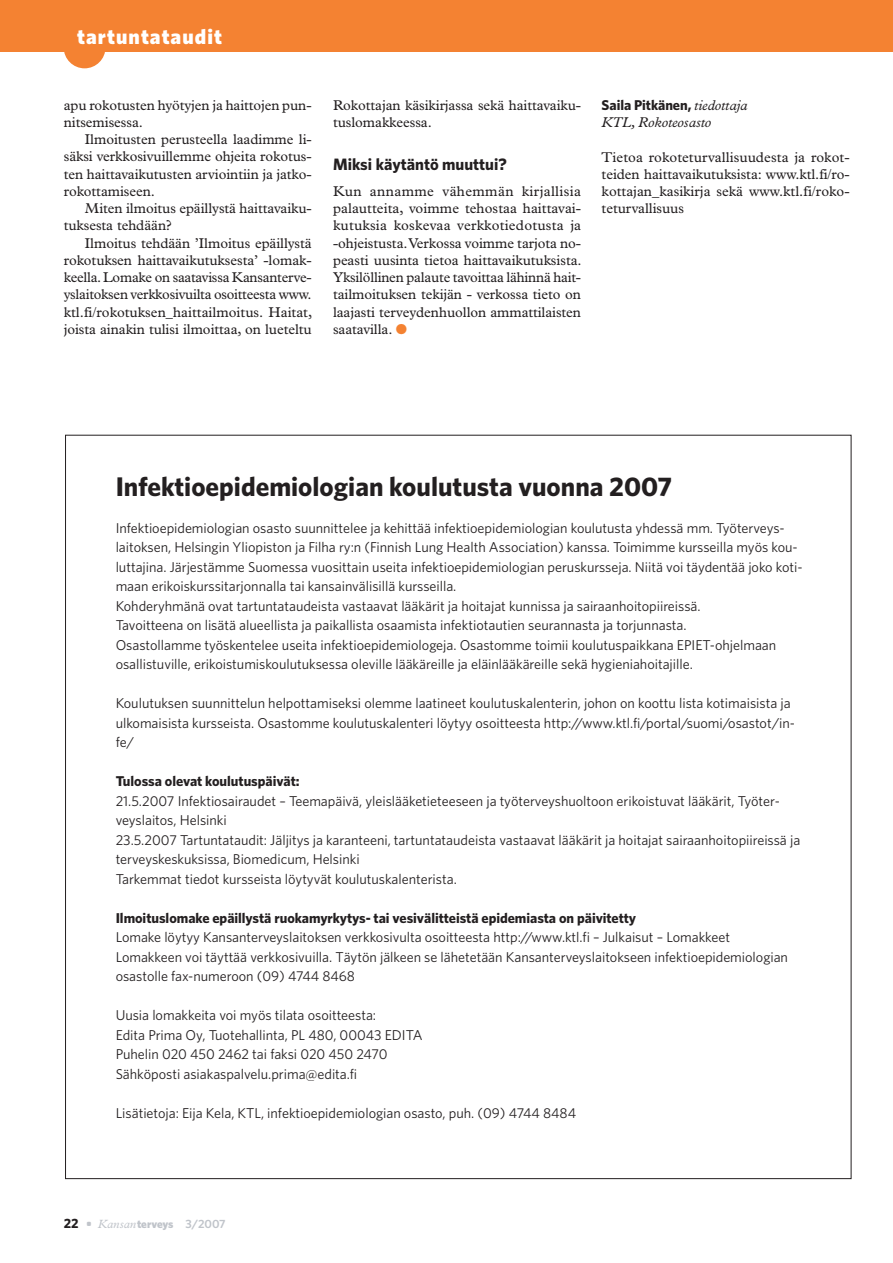
<style>
.page{position:relative;width:893px;height:1263px;background:#fff}
.page>*{position:absolute;margin:0;border:0;box-sizing:border-box;transform-origin:0 0}
.t1{font:700 27px "Whitney";color:#231f20}
.t2{font:900 21px "Whitney";letter-spacing:.05em;color:#fff}
.t3{font:700 16.5px "Whitney";color:#231f20}
.t4{font:14.25px/19.5px "Whitney";letter-spacing:-.005em;color:#231f20}
.t5{font:14.25px/17.2px "Plantin";letter-spacing:-.005em;color:#231f20;text-align:justify}
.t6{font:700 14.25px "Whitney";letter-spacing:-.005em;color:#231f20}
.t7{font:italic 14.25px "Plantin";letter-spacing:-.005em;color:#231f20}
.t8{font:900 11.25px "Whitney";letter-spacing:-.01em;color:#c0c4ca}
.s1{color:#f48232}
.s2{font-family:"Plantin";font-weight:400;font-style:italic}
.s3{font-weight:700;font-size:13.5px;color:#231f20}
.s4{font-weight:700;font-size:12px}
.s5{font-family:"Plantin";font-weight:400;font-style:italic;font-size:12px}
.s6{font-weight:600;font-size:12px}
</style>
<div class="page">
<div style="left:64px;top:27px;width:41px;height:41px;background:#f48232;border-radius:50%"></div>
<div style="left:0;top:0;width:893px;height:51px;background:#f48232"></div>
<h2 class="t2" style="left:77px;top:24px;width:146px">tartuntataudit</h2>
<p class="t5" style="left:64px;top:96px;width:250px">apu rokotusten hyötyjen ja haittojen pun&shy;nitsemisessa.</p>
<p class="t5" style="left:64px;top:131px;width:250px;text-indent:21px">Ilmoitusten perusteella laadimme li&shy;säksi verkkosivuillemme ohjeita rokotus&shy;ten haittavaikutusten arviointiin ja jatko&shy;rokottamiseen.</p>
<p class="t5" style="left:64px;top:200px;width:250px;text-indent:21px">Miten ilmoitus epäillystä haittavaiku&shy;tuksesta tehdään?</p>
<p class="t5" style="left:64px;top:234px;width:250px;text-indent:21px">Ilmoitus tehdään ’Ilmoitus epäillystä rokotuksen haittavaikutuksesta’ -lomak&shy;keella. Lomake on saatavissa Kansanterve&shy;yslaitoksen verkkosivuilta osoitteesta www. ktl.fi/rokotuksen_haittailmoitus. Haitat, joista ainakin tulisi ilmoittaa, on lueteltu</p>
<p class="t5" style="left:333px;top:96px;width:250px">Rokottajan käsikirjassa sekä haittavaiku&shy;tuslomakkeessa.</p>
<p class="t3" style="left:333px;top:154px;width:175px">Miksi käytäntö muuttui?</p>
<p class="t5" style="left:333px;top:182px;width:250px">Kun annamme vähemmän kirjallisia palautteita, voimme tehostaa haittavai&shy;kutuksia koskevaa verkkotiedotusta ja -ohjeistusta. Verkossa voimme tarjota no&shy;peasti uusinta tietoa haittavaikutuksista.<br>Yksilöllinen palaute tavoittaa lähinnä hait&shy;tailmoituksen tekijän - verkossa tieto on laajasti terveydenhuollon ammattilaisten saatavilla. <span class="s1">●</span></p>
<p class="t6" style="left:602px;top:96px;width:147px">Saila Pitkänen, <span class="s2">tiedottaja</span></p>
<p class="t7" style="left:602px;top:114px;width:111px">KTL, Rokoteosasto</p>
<p class="t5" style="left:602px;top:148px;width:250px">Tietoa rokoteturvallisuudesta ja rokot&shy;teiden haittavaikutuksista: www.ktl.fi/ro&shy;kottajan_kasikirja sekä www.ktl.fi/roko&shy;teturvallisuus</p>
<h1 class="t1" style="left:116px;top:470px;width:558px">Infektioepidemiologian koulutusta vuonna 2007</h1>
<p class="t4" style="left:116px;top:518px;width:688px">Infektioepidemiologian osasto suunnittelee ja kehittää infektioepidemiologian koulutusta yhdessä mm. Työterveys&shy;laitoksen, Helsingin Yliopiston ja Filha ry:n (Finnish Lung Health Association) kanssa. Toimimme kursseilla myös kou&shy;luttajina. Järjestämme Suomessa vuosittain useita infektioepidemiologian peruskursseja. Niitä voi täydentää joko koti&shy;maan erikoiskurssitarjonnalla tai kansainvälisillä kursseilla.<br>Kohderyhmänä ovat tartuntataudeista vastaavat lääkärit ja hoitajat kunnissa ja sairaanhoitopiireissä.<br>Tavoitteena on lisätä alueellista ja paikallista osaamista infektiotautien seurannasta ja torjunnasta.<br>Osastollamme työskentelee useita infektioepidemiologeja. Osastomme toimii koulutuspaikkana EPIET-ohjelmaan osallistuville, erikoistumiskoulutuksessa oleville lääkäreille ja eläinlääkäreille sekä hygieniahoitajille.</p>
<p class="t4" style="left:116px;top:693px;width:681px">Koulutuksen suunnittelun helpottamiseksi olemme laatineet koulutuskalenterin, johon on koottu lista kotimaisista ja ulkomaisista kursseista. Osastomme koulutuskalenteri löytyy osoitteesta http://www.ktl.fi/portal/suomi/osastot/in&shy;fe/</p>
<p class="t6" style="left:116px;top:773px;width:186px">Tulossa olevat koulutuspäivät:</p>
<p class="t4" style="left:116px;top:791px;width:686px">21.5.2007 Infektiosairaudet – Teemapäivä, yleislääketieteeseen ja työterveyshuoltoon erikoistuvat lääkärit, Työter&shy;veyslaitos, Helsinki<br>23.5.2007 Tartuntataudit: Jäljitys ja karanteeni, tartuntataudeista vastaavat lääkärit ja hoitajat sairaanhoitopiireissä ja terveyskeskuksissa, Biomedicum, Helsinki<br>Tarkemmat tiedot kursseista löytyvät koulutuskalenterista.</p>
<p class="t6" style="left:116px;top:909px;width:522px">Ilmoituslomake epäillystä ruokamyrkytys- tai vesivälitteistä epidemiasta on päivitetty</p>
<p class="t4" style="left:116px;top:927px;width:674px">Lomake löytyy Kansanterveyslaitoksen verkkosivulta osoitteesta http://www.ktl.fi – Julkaisut – Lomakkeet<br>Lomakkeen voi täyttää verkkosivuilla. Täytön jälkeen se lähetetään Kansanterveyslaitokseen infektioepidemiologian osastolle fax-numeroon (09) 4744 8468</p>
<p class="t4" style="left:116px;top:1005px;width:308px">Uusia lomakkeita voi myös tilata osoitteesta:<br>Edita Prima Oy, Tuotehallinta, PL 480, 00043 EDITA Puhelin 020 450 2462 tai faksi 020 450 2470<br>Sähköposti asiakaspalvelu.prima@edita.fi</p>
<p class="t4" style="left:116px;top:1103px;width:462px">Lisätietoja: Eija Kela, KTL, infektioepidemiologian osasto, puh. (09) 4744 8484</p>
<p class="t8" style="left:64px;top:1217px;width:163px"><span class="s3">22</span> <span class="s4">•</span> <span class="s5">Kansan</span>terveys <span class="s6">3/2007</span></p>
</div>
